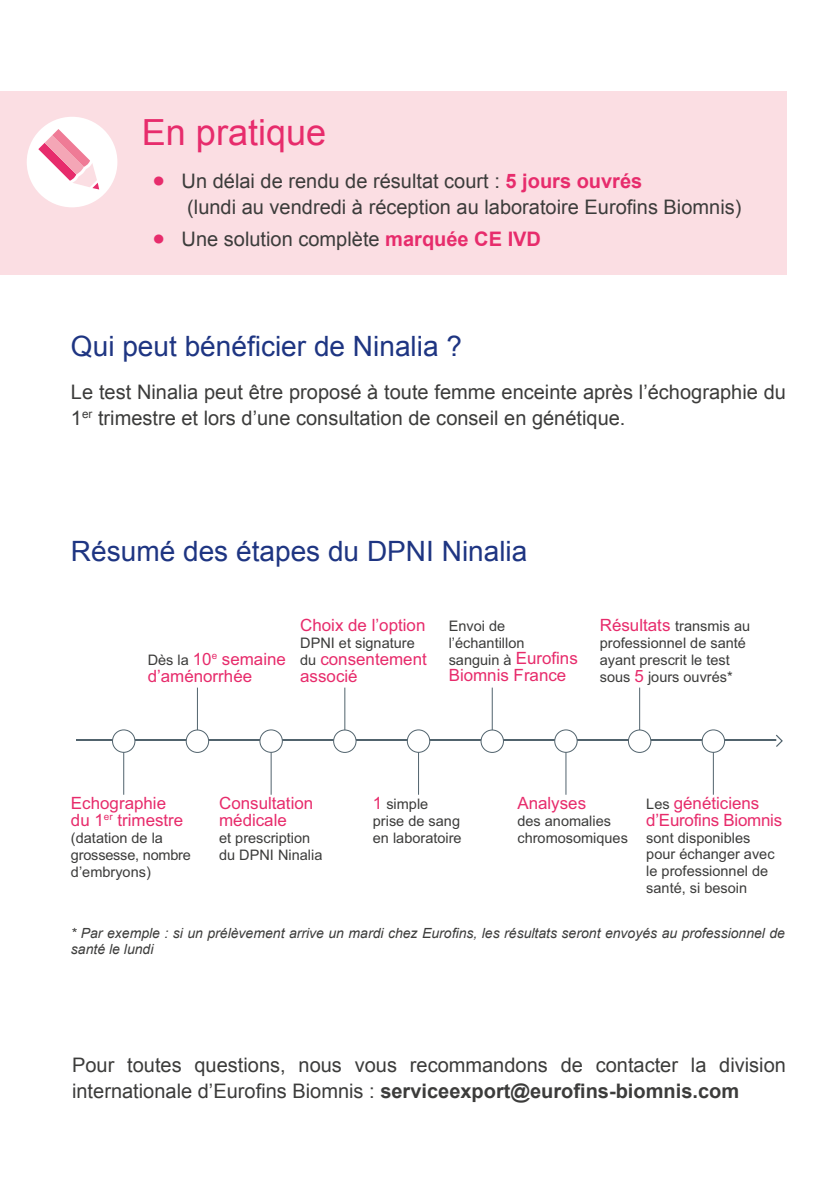
<style>
.page{position:relative;width:840px;height:1191px;background:#fff}
.page>*{position:absolute;margin:0;border:0;box-sizing:border-box;transform-origin:0 0}
.t1{font:36px "Arial";color:#e72c6c}
.t2{font:28px "Arial";color:#1e3582}
.t3{font:20px/26px "Arial";color:#3c3c3b}
.t4{font:17px/17px "Arial";color:#e72b6b}
.t5{font:14.6px/17px "Arial";color:#3c3c3b}
.t6{font:italic 14px/16px "Arial";color:#3c3c3b}
.s1{font-weight:700;font-size:32px;color:#e72c6c}
.s2{font-weight:700;color:#e72c6c}
.s3{font-size:14.6px;color:#3c3c3b}
.s4{font-size:17px;color:#e72b6b}
.s5{font-weight:700}
</style>
<div class="page">
<div style="left:0;top:91px;width:785px;height:183px;background:#fbdee3"></div>
<div style="left:27px;top:117px;width:90px;height:90px;background:#fff;border-radius:50%"></div>
<svg style="left:38px;top:129px;width:61px;height:60px"></svg>
<hr style="left:76px;top:740px;width:700px;height:1px;background:#51636d">
<hr style="left:197px;top:687px;width:1px;height:53px;background:#51636d">
<div style="left:186px;top:730px;width:22px;height:22px;background:#fff;border-radius:50%"></div>
<div style="left:186px;top:729px;width:23px;height:24px;border:1px solid #51636d;border-radius:50%"></div>
<hr style="left:491px;top:687px;width:1px;height:53px;background:#51636d">
<div style="left:481px;top:730px;width:22px;height:22px;background:#fff;border-radius:50%"></div>
<div style="left:480px;top:729px;width:23px;height:24px;border:1px solid #51636d;border-radius:50%"></div>
<hr style="left:344px;top:687px;width:1px;height:53px;background:#51636d">
<div style="left:333px;top:730px;width:23px;height:22px;background:#fff;border-radius:50%"></div>
<div style="left:333px;top:729px;width:23px;height:24px;border:1px solid #51636d;border-radius:50%"></div>
<hr style="left:639px;top:687px;width:1px;height:53px;background:#51636d">
<div style="left:628px;top:730px;width:22px;height:22px;background:#fff;border-radius:50%"></div>
<div style="left:627px;top:729px;width:24px;height:24px;border:1px solid #51636d;border-radius:50%"></div>
<hr style="left:565px;top:742px;width:1px;height:52px;background:#51636d">
<div style="left:554px;top:730px;width:23px;height:22px;background:#fff;border-radius:50%"></div>
<div style="left:554px;top:729px;width:23px;height:23px;border:1px solid #51636d;border-radius:50%"></div>
<hr style="left:712px;top:742px;width:1px;height:52px;background:#51636d">
<div style="left:701px;top:730px;width:23px;height:22px;background:#fff;border-radius:50%"></div>
<div style="left:701px;top:729px;width:23px;height:23px;border:1px solid #51636d;border-radius:50%"></div>
<hr style="left:418px;top:742px;width:1px;height:52px;background:#51636d">
<div style="left:407px;top:730px;width:22px;height:22px;background:#fff;border-radius:50%"></div>
<div style="left:406px;top:729px;width:24px;height:23px;border:1px solid #51636d;border-radius:50%"></div>
<hr style="left:270px;top:742px;width:1px;height:52px;background:#51636d">
<div style="left:260px;top:730px;width:22px;height:22px;background:#fff;border-radius:50%"></div>
<div style="left:259px;top:729px;width:23px;height:23px;border:1px solid #51636d;border-radius:50%"></div>
<hr style="left:123px;top:742px;width:1px;height:52px;background:#51636d">
<div style="left:112px;top:730px;width:23px;height:22px;background:#fff;border-radius:50%"></div>
<div style="left:112px;top:729px;width:23px;height:23px;border:1px solid #51636d;border-radius:50%"></div>
<svg style="left:774px;top:734px;width:9px;height:13px"></svg>
<h1 class="t1" style="left:142px;top:109px;width:186px">En pratique</h1>
<p class="t3" style="left:187px;top:168px;width:555px;text-indent:-34px"><span class="s1">•</span> Un délai de rendu de résultat court : <span class="s2">5 jours ouvrés<br></span>(lundi au vendredi à réception au laboratoire Eurofins Biomnis)</p>
<p class="t3" style="left:153px;top:226px;width:389px"><span class="s1">•</span> Une solution complète <span class="s2">marquée CE IVD</span></p>
<h2 class="t2" style="left:71px;top:328px;width:392px">Qui peut bénéficier de Ninalia ?</h2>
<p class="t3" style="left:71px;top:379px;width:716px">Le test Ninalia peut être proposé à toute femme enceinte après l’échographie du<br>1<sup>er</sup> trimestre et lors d’une consultation de conseil en génétique.</p>
<h2 class="t2" style="left:71px;top:532px;width:457px">Résumé des étapes du DPNI Ninalia</h2>
<p class="t4" style="left:148px;top:651px;width:140px"><span class="s3">Dès la</span> 10<sup>e</sup> semaine d’aménorrhée</p>
<p class="t4" style="left:300px;top:617px;width:127px">Choix de l’option</p>
<p class="t5" style="left:300px;top:634px;width:116px">DPNI et signature</p>
<p class="t4" style="left:300px;top:650px;width:128px"><span class="s3">du</span> consentement associé</p>
<p class="t5" style="left:448px;top:617px;width:131px">Envoi de l’échantillon sanguin à <span class="s4">Eurofins</span></p>
<p class="t4" style="left:448px;top:667px;width:119px">Biomnis France</p>
<p class="t5" style="left:599px;top:617px;width:152px"><span class="s4">Résultats</span> transmis au professionnel de santé ayant prescrit le test sous <span class="s4">5</span> jours ouvrés*</p>
<p class="t4" style="left:71px;top:794px;width:114px">Echographie du 1<sup>er</sup> trimestre</p>
<p class="t5" style="left:71px;top:829px;width:121px">(datation de la grossesse, nombre d’embryons)</p>
<p class="t4" style="left:219px;top:794px;width:96px">Consultation médicale</p>
<p class="t5" style="left:219px;top:829px;width:105px">et prescription du DPNI Ninalia</p>
<p class="t5" style="left:372px;top:795px;width:90px"><span class="s4">1</span> simple prise de sang en laboratoire</p>
<p class="t4" style="left:517px;top:794px;width:70px">Analyses</p>
<p class="t5" style="left:517px;top:812px;width:112px">des anomalies chromosomiques</p>
<p class="t4" style="left:646px;top:794px;width:137px"><span class="s3">Les</span> généticiens d’Eurofins Biomnis</p>
<p class="t5" style="left:646px;top:829px;width:130px">sont disponibles pour échanger avec le professionnel de santé, si besoin</p>
<p class="t6" style="left:71px;top:925px;width:715px">* Par exemple : si un prélèvement arrive un mardi chez Eurofins, les résultats seront envoyés au professionnel de santé le lundi</p>
<p class="t3" style="left:72px;top:1052px;width:715px">Pour toutes questions, nous vous recommandons de contacter la division internationale d’Eurofins Biomnis : <span class="s5">serviceexport@eurofins-biomnis.com</span></p>
</div>
